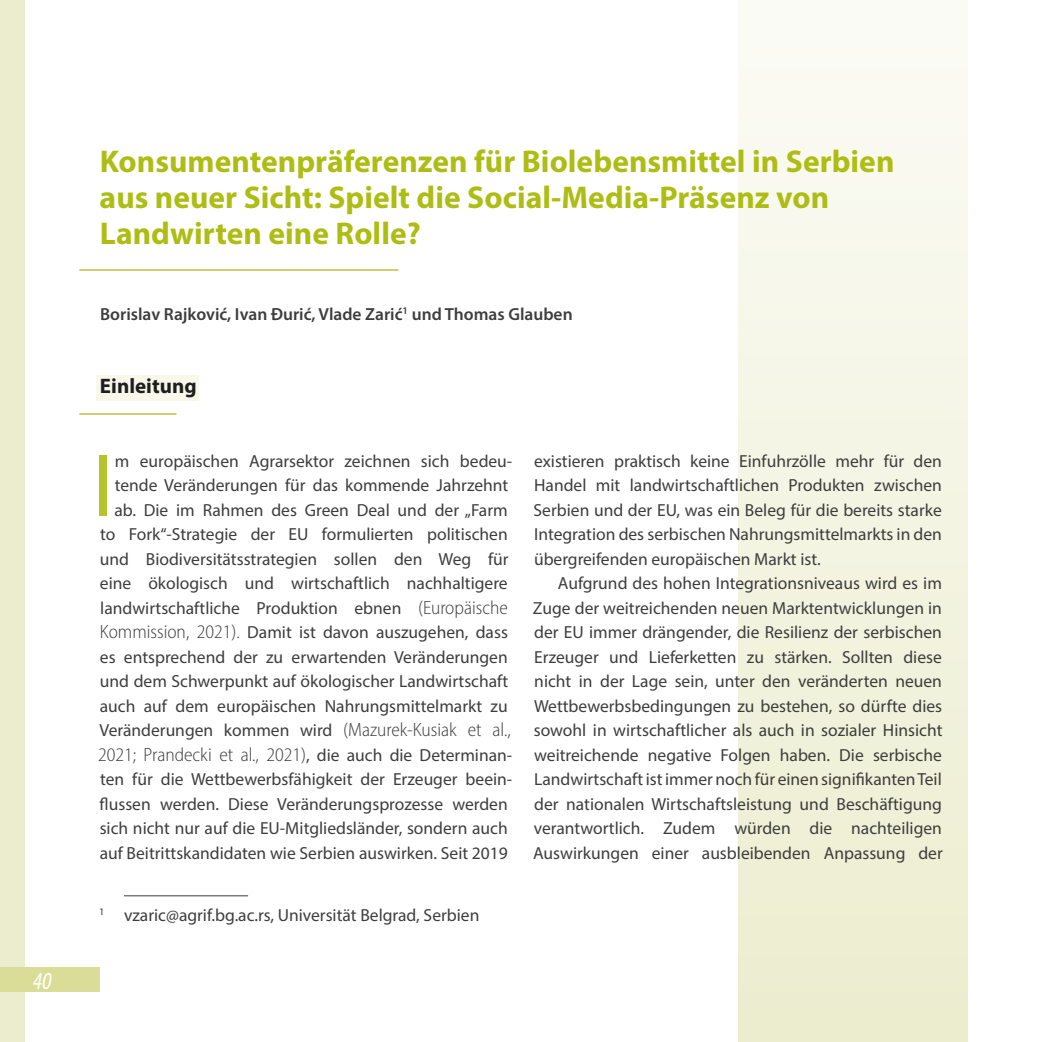
<style>
.page{position:relative;width:1042px;height:1042px;background:#fff}
.page>*{position:absolute;margin:0;border:0;box-sizing:border-box;transform-origin:0 0}
.t1{font:90.12px "Myriad Pro Regular 3";color:#b6c42c}
.t2{font:31.5px/36.2px "Myriad Pro Bold 2";color:#aebd14}
.t3{font:italic condensed 24.5px "Myriad Pro";color:#fff}
.t4{font:21px "Myriad Pro Bold 2";color:#1d1e1f}
.t5{font:300 semi-condensed 19.25px "Myriad Pro";color:#3d3d3d}
.t6{font:17.5px/24.5px "Myriad Pro Regular 3";color:#3d3d3d;text-align:justify}
.t7{font:600 17.5px "Myriad Pro";color:#3d3d3d}
.s1{font-family:"Myriad Pro";font-weight:300;font-stretch:semi-condensed;font-size:19.25px}
.s2{font-family:"Myriad Pro Regular 3";font-weight:400;font-stretch:normal;font-size:17.5px}
</style>
<div class="page">
<div style="left:0;top:0;width:25px;height:1042px;background:#ecedce"></div>
<div style="left:738px;top:0;width:229px;height:1042px;background:linear-gradient(to bottom,#fbfbf6,#ecedce)"></div>
<div style="left:0;top:967px;width:99px;height:25px;background:#d9dd98"></div>
<hr style="left:79px;top:269px;width:319px;height:2px;background:#c5cb5c">
<div style="left:97px;top:375px;width:102px;height:26px;background:#f7f8ea"></div>
<hr style="left:79px;top:413px;width:97px;height:2px;background:#c5cb5c">
<hr style="left:124px;top:895px;width:124px;height:1px;background:#3d3d3d">
<h3 class="t3" style="left:33px;top:966px;width:20px">40</h3>
<h2 class="t2" style="left:100px;top:142px;width:796px">Konsumentenpräferenzen für Biolebensmittel in Serbien aus neuer Sicht: Spielt die Social-Media-Präsenz von<br>Landwirten eine Rolle?</h2>
<p class="t7" style="left:100px;top:303px;width:474px">Borislav Rajković, Ivan Đurić, Vlade Zarić<sup>1</sup> und Thomas Glauben</p>
<p class="t4" style="left:100px;top:372px;width:98px">Einleitung</p>
<p class="t6" style="left:100px;top:448px;width:414px;text-align:right">m europäischen Agrarsektor zeichnen sich bedeu&shy;tende Veränderungen für das kommende Jahrzehnt ab. Die im Rahmen des Green Deal und der „Farm to Fork“-Strategie der EU formulierten politischen und Biodiversitätsstrategien sollen den Weg für eine ökologisch und wirtschaftlich nachhaltigere landwirtschaftliche Produktion ebnen <span class="s1">(Europäische Kommission, 2021).</span> Damit ist davon auszugehen, dass es entsprechend der zu erwartenden Veränderungen und dem Schwerpunkt auf ökologischer Landwirtschaft auch auf dem europäischen Nahrungsmittelmarkt zu Veränderungen kommen wird <span class="s1">(Mazurek-Kusiak et al.,</span></p>
<p class="t5" style="left:98px;top:743px;width:415px">2021; Prandecki et al., 2021)<span class="s2">, die auch die Determinan-</span></p>
<p class="t6" style="left:100px;top:767px;width:413px;text-align:left">ten für die Wettbewerbsfähigkeit der Erzeuger beein&shy;flussen werden. Diese Veränderungsprozesse werden sich nicht nur auf die EU-Mitgliedsländer, sondern auch auf Beitrittskandidaten wie Serbien auswirken. Seit 2019</p>
<h1 class="t1" style="left:92px;top:430px;width:23px">I</h1>
<p class="t6" style="left:99px;top:902px;width:382px"><sup>1</sup> vzaric@agrif.bg.ac.rs, Universität Belgrad, Serbien</p>
<p class="t6" style="left:533px;top:448px;width:410px">existieren praktisch keine Einfuhrzölle mehr für den Handel mit landwirtschaftlichen Produkten zwischen Serbien und der EU, was ein Beleg für die bereits starke Integration des serbischen Nahrungsmittelmarkts in den übergreifenden europäischen Markt ist.</p>
<p class="t6" style="left:533px;top:571px;width:411px;text-indent:25px">Aufgrund des hohen Integrationsniveaus wird es im Zuge der weitreichenden neuen Marktentwicklungen in der EU immer drängender, die Resilienz der serbischen Erzeuger und Lieferketten zu stärken. Sollten diese nicht in der Lage sein, unter den veränderten neuen Wettbewerbsbedingungen zu bestehen, so dürfte dies sowohl in wirtschaftlicher als auch in sozialer Hinsicht weitreichende negative Folgen haben. Die serbische Landwirtschaft ist immer noch für einen signifikanten Teil der nationalen Wirtschaftsleistung und Beschäftigung verantwortlich. Zudem würden die nachteiligen Auswirkungen einer ausbleibenden Anpassung der</p>
</div>
